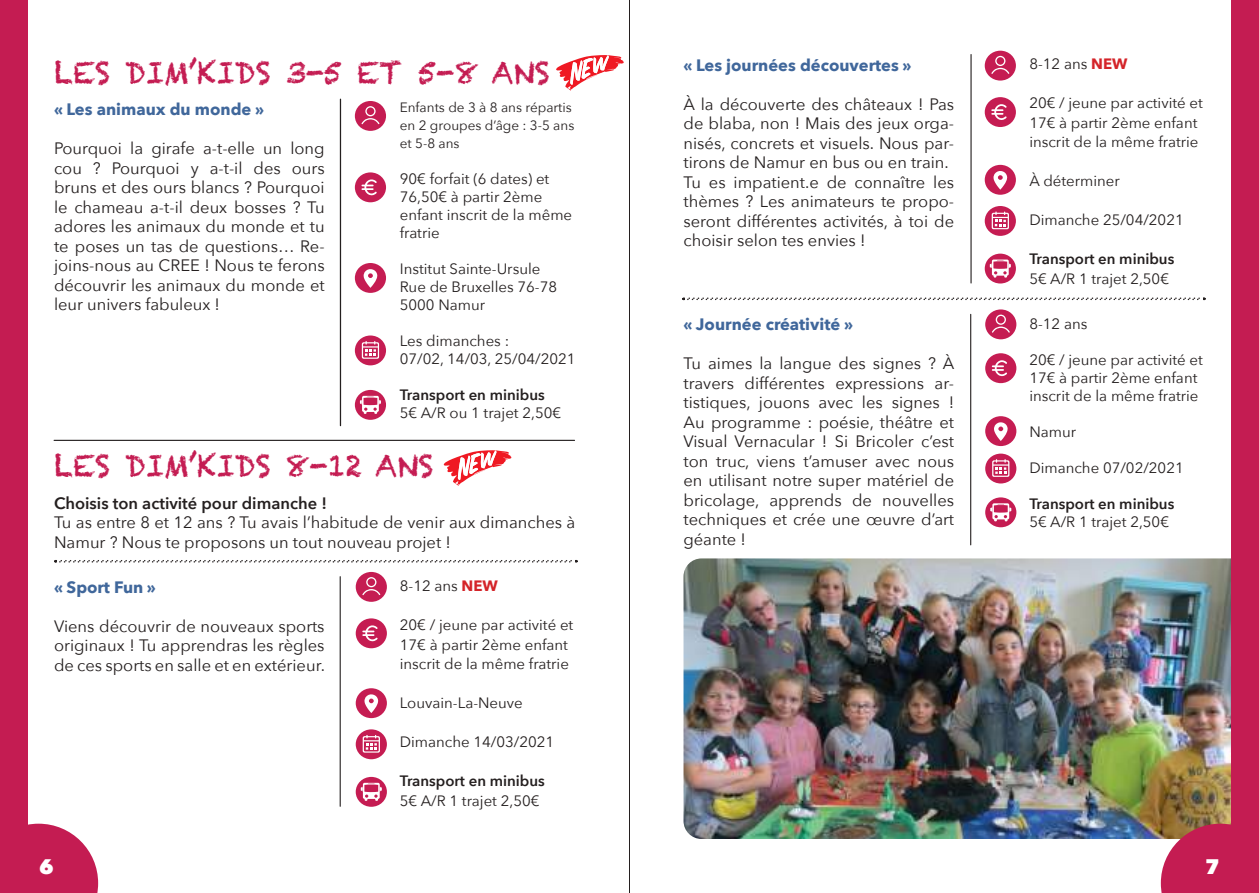
<style>
.page{position:relative;width:1259px;height:893px;background:#fff}
.page>*{position:absolute;margin:0;border:0;box-sizing:border-box;transform-origin:0 0}
.t1{font:30px "Chalkduster";color:#c41c52}
.t2{font:800 21px "Avenir Next";color:#fff}
.t3{font:16.5px/19.5px "Avenir Next";color:#241f1f;text-align:justify}
.t4{font:700 16.5px "Avenir Next";color:#40679b}
.t5{font:600 16.5px "Avenir Next";color:#241f1f}
.t6{font:15px/18px "Avenir Next";color:#241f1f}
.t7{font:600 15px "Avenir Next";color:#241f1f}
.t8{font:13.5px/18px "Avenir Next";color:#241f1f}
.s1{font-weight:700;color:#d42429}
</style>
<div class="page">
<div style="left:0;top:0;width:27px;height:893px;background:#c41c52"></div>
<div style="left:355px;top:101px;width:31px;height:30px;background:#c51c52;border-radius:50%"></div>
<svg style="left:361px;top:106px;width:18px;height:18px"></svg>
<div style="left:355px;top:172px;width:31px;height:30px;background:#c51c52;border-radius:50%"></div>
<svg style="left:361px;top:179px;width:16px;height:16px"></svg>
<div style="left:355px;top:263px;width:31px;height:30px;background:#c51c52;border-radius:50%"></div>
<svg style="left:363px;top:269px;width:14px;height:19px"></svg>
<div style="left:355px;top:335px;width:31px;height:30px;background:#c51c52;border-radius:50%"></div>
<svg style="left:362px;top:341px;width:17px;height:18px"></svg>
<div style="left:355px;top:390px;width:31px;height:30px;background:#c51c52;border-radius:50%"></div>
<svg style="left:360px;top:396px;width:21px;height:18px"></svg>
<div style="left:985px;top:309px;width:31px;height:30px;background:#c51c52;border-radius:50%"></div>
<svg style="left:992px;top:315px;width:18px;height:18px"></svg>
<div style="left:356px;top:572px;width:31px;height:30px;background:#c51c52;border-radius:50%"></div>
<svg style="left:362px;top:577px;width:18px;height:18px"></svg>
<div style="left:984px;top:51px;width:32px;height:30px;background:#c51c52;border-radius:50%"></div>
<svg style="left:991px;top:56px;width:18px;height:18px"></svg>
<div style="left:985px;top:353px;width:31px;height:30px;background:#c51c52;border-radius:50%"></div>
<svg style="left:991px;top:360px;width:16px;height:16px"></svg>
<div style="left:356px;top:618px;width:31px;height:30px;background:#c51c52;border-radius:50%"></div>
<svg style="left:362px;top:625px;width:16px;height:16px"></svg>
<div style="left:984px;top:97px;width:32px;height:30px;background:#c51c52;border-radius:50%"></div>
<svg style="left:991px;top:104px;width:15px;height:16px"></svg>
<div style="left:985px;top:416px;width:31px;height:30px;background:#c51c52;border-radius:50%"></div>
<svg style="left:994px;top:422px;width:13px;height:19px"></svg>
<div style="left:356px;top:688px;width:31px;height:30px;background:#c51c52;border-radius:50%"></div>
<svg style="left:364px;top:694px;width:14px;height:19px"></svg>
<div style="left:984px;top:165px;width:32px;height:30px;background:#c51c52;border-radius:50%"></div>
<svg style="left:993px;top:171px;width:14px;height:19px"></svg>
<div style="left:985px;top:454px;width:31px;height:29px;background:#c51c52;border-radius:50%"></div>
<svg style="left:992px;top:459px;width:17px;height:18px"></svg>
<div style="left:356px;top:729px;width:31px;height:30px;background:#c51c52;border-radius:50%"></div>
<svg style="left:363px;top:735px;width:17px;height:18px"></svg>
<div style="left:984px;top:206px;width:32px;height:30px;background:#c51c52;border-radius:50%"></div>
<svg style="left:991px;top:211px;width:18px;height:18px"></svg>
<div style="left:985px;top:497px;width:31px;height:30px;background:#c51c52;border-radius:50%"></div>
<svg style="left:990px;top:503px;width:21px;height:18px"></svg>
<div style="left:356px;top:777px;width:31px;height:30px;background:#c51c52;border-radius:50%"></div>
<svg style="left:361px;top:783px;width:21px;height:18px"></svg>
<svg style="left:984px;top:254px;width:32px;height:29px"></svg>
<svg style="left:989px;top:260px;width:22px;height:18px"></svg>
<hr style="left:340px;top:99px;width:1px;height:327px;background:#241f1f">
<hr style="left:970px;top:314px;width:1px;height:231px;background:#241f1f">
<hr style="left:970px;top:54px;width:1px;height:229px;background:#241f1f">
<hr style="left:54px;top:440px;width:521px;height:1px;background:#241f1f">
<svg style="left:556px;top:55px;width:68px;height:36px"></svg>
<svg style="left:443px;top:450px;width:68px;height:36px"></svg>
<hr style="left:340px;top:576px;width:1px;height:231px;background:#241f1f">
<svg style="left:27px;top:824px;width:71px;height:69px;background:#cc3e6c"></svg>
<svg style="left:682px;top:297px;width:524px;height:4px"></svg>
<svg style="left:54px;top:560px;width:524px;height:3px"></svg>
<hr style="left:629px;top:0;width:1px;height:893px;background:#241f1f">
<img style="left:683px;top:558px;width:549px;height:281px">
<div style="left:1232px;top:0;width:27px;height:893px;background:#c41c52"></div>
<svg style="left:1160px;top:824px;width:72px;height:69px;background:#c2325a"></svg>
<h1 class="t1" style="left:54px;top:56px;width:497px">LES DIM’KIDS 3-5 ET 5-8 ANS</h1>
<p class="t4" style="left:54px;top:95px;width:211px">« Les animaux du monde »</p>
<p class="t3" style="left:54px;top:138px;width:272px">Pourquoi la girafe a-t-elle un long cou ? Pourquoi y a-t-il des ours bruns et des ours blancs ? Pourquoi le chameau a-t-il deux bosses ? Tu adores les animaux du monde et tu te poses un tas de questions… Re&shy;joins-nous au CREE ! Nous te ferons découvrir les animaux du monde et leur univers fabuleux !</p>
<p class="t8" style="left:400px;top:98px;width:176px">Enfants de 3 à 8 ans répartis en 2 groupes d’âge : 3-5 ans et 5-8 ans</p>
<p class="t6" style="left:400px;top:169px;width:174px">90€ forfait (6 dates) et<br>76,50€ à partir 2ème enfant inscrit de la même fratrie</p>
<p class="t6" style="left:400px;top:259px;width:159px">Institut Sainte-Ursule<br>Rue de Bruxelles 76-78<br>5000 Namur</p>
<p class="t6" style="left:400px;top:331px;width:177px">Les dimanches :<br>07/02, 14/03, 25/04/2021</p>
<p class="t7" style="left:400px;top:382px;width:146px">Transport en minibus</p>
<p class="t6" style="left:400px;top:403px;width:163px">5€ A/R ou 1 trajet 2,50€</p>
<h1 class="t1" style="left:54px;top:449px;width:381px">LES DIM’KIDS 8-12 ANS</h1>
<p class="t5" style="left:54px;top:489px;width:274px">Choisis ton activité pour dimanche !</p>
<p class="t3" style="left:54px;top:512px;width:523px">Tu as entre 8 et 12 ans ? Tu avais l’habitude de venir aux dimanches à<br>Namur ? Nous te proposons un tout nouveau projet !</p>
<p class="t4" style="left:54px;top:573px;width:103px">« Sport Fun »</p>
<p class="t3" style="left:54px;top:616px;width:273px">Viens découvrir de nouveaux sports originaux ! Tu apprendras les règles de ces sports en salle et en extérieur.</p>
<p class="t6" style="left:400px;top:576px;width:100px">8-12 ans <span class="s1">NEW</span></p>
<p class="t6" style="left:400px;top:615px;width:175px;line-height:19.5px">20€ / jeune par activité et<br>17€ à partir 2ème enfant inscrit de la même fratrie</p>
<p class="t6" style="left:400px;top:693px;width:124px">Louvain-La-Neuve</p>
<p class="t6" style="left:400px;top:732px;width:156px">Dimanche 14/03/2021</p>
<p class="t7" style="left:400px;top:768px;width:146px">Transport en minibus</p>
<p class="t6" style="left:400px;top:791px;width:141px">5€ A/R 1 trajet 2,50€</p>
<p class="t4" style="left:683px;top:51px;width:229px">« Les journées découvertes »</p>
<p class="t3" style="left:683px;top:93px;width:272px;text-align:left">À la découverte des châteaux ! Pas de blaba, non ! Mais des jeux orga&shy;nisés, concrets et visuels. Nous par&shy;tirons de Namur en bus ou en train.<br>Tu es impatient.e de connaître les thèmes ? Les animateurs te propo&shy;seront différentes activités, à toi de choisir selon tes envies !</p>
<p class="t4" style="left:683px;top:310px;width:171px">« Journée créativité »</p>
<p class="t3" style="left:683px;top:353px;width:272px">Tu aimes la langue des signes ? À travers différentes expressions ar&shy;tistiques, jouons avec les signes !<br>Au programme : poésie, théâtre et Visual Vernacular ! Si Bricoler c’est ton truc, viens t’amuser avec nous en utilisant notre super matériel de bricolage, apprends de nouvelles techniques et crée une œuvre d’art géante !</p>
<p class="t6" style="left:1029px;top:54px;width:100px">8-12 ans <span class="s1">NEW</span></p>
<p class="t6" style="left:1029px;top:92px;width:175px;line-height:19.5px">20€ / jeune par activité et<br>17€ à partir 2ème enfant inscrit de la même fratrie</p>
<p class="t6" style="left:1029px;top:171px;width:92px">À déterminer</p>
<p class="t6" style="left:1029px;top:210px;width:156px">Dimanche 25/04/2021</p>
<p class="t7" style="left:1029px;top:246px;width:146px">Transport en minibus</p>
<p class="t6" style="left:1029px;top:269px;width:141px">5€ A/R 1 trajet 2,50€</p>
<p class="t6" style="left:1029px;top:314px;width:60px">8-12 ans</p>
<p class="t6" style="left:1029px;top:350px;width:175px">20€ / jeune par activité et<br>17€ à partir 2ème enfant inscrit de la même fratrie</p>
<p class="t6" style="left:1029px;top:422px;width:48px">Namur</p>
<p class="t6" style="left:1029px;top:458px;width:156px">Dimanche 07/02/2021</p>
<p class="t7" style="left:1029px;top:491px;width:146px">Transport en minibus</p>
<p class="t6" style="left:1029px;top:512px;width:141px">5€ A/R 1 trajet 2,50€</p>
<p class="t2" style="left:39px;top:854px;width:16px">6</p>
<p class="t2" style="left:1205px;top:854px;width:16px">7</p>
</div>
